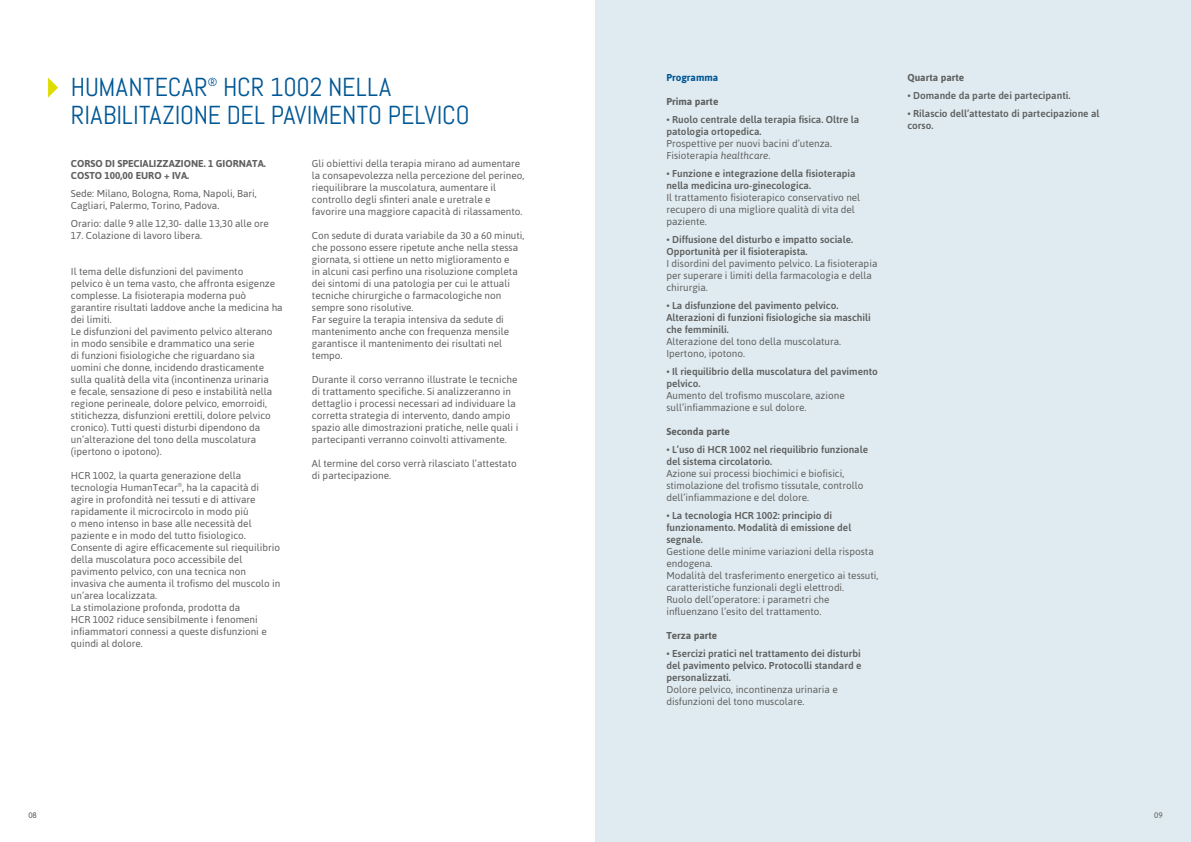
<style>
.page{position:relative;width:1191px;height:842px;background:#fff}
.page>*{position:absolute;margin:0;border:0;box-sizing:border-box;transform-origin:0 0}
.t1{font:26px/28px "Abel";color:#005795}
.t2{font:11.7px "Abel";color:#005795}
.t3{font:10px/12px "Asap";color:#5f605f}
.t4{font:500 10px/12px "Asap";color:#5f605f}
.t5{font:700 10px/12px "Asap";color:#5f605f}
.t6{font:700 10px "Asap";color:#005795}
.t7{font:8px "Asap";color:#575756}
.s1{font-weight:400}
.s2{font-style:italic}
</style>
<div class="page">
<div style="left:595px;top:0;width:596px;height:842px;background:#e0ebf1"></div>
<svg style="left:48px;top:78px;width:10px;height:20px"></svg>
<h1 class="t1" style="left:71px;top:73px;width:138px">HUMANTECAR</h1>
<p class="t2" style="left:208px;top:74px;width:11px">®</p>
<h1 class="t1" style="left:71px;top:73px;width:400px;text-indent:152px">HCR 1002 NELLA<br>RIABILITAZIONE DEL PAVIMENTO PELVICO</h1>
<p class="t5" style="left:71px;top:157px;width:196px">CORSO DI SPECIALIZZAZIONE. 1 GIORNATA.<br>COSTO 100,00 EURO + IVA.</p>
<p class="t3" style="left:71px;top:187px;width:187px">Sede: Milano, Bologna, Roma, Napoli, Bari,<br>Cagliari, Palermo, Torino, Padova.</p>
<p class="t3" style="left:71px;top:217px;width:200px">Orario: dalle 9 alle 12,30- dalle 13,30 alle ore</p>
<p class="t3" style="left:71px;top:229px;width:133px">17. Colazione di lavoro libera.</p>
<p class="t3" style="left:71px;top:265px;width:213px">Il tema delle disfunzioni del pavimento<br>pelvico è un tema vasto, che affronta esigenze complesse. La fisioterapia moderna può garantire risultati laddove anche la medicina ha dei limiti.<br>Le disfunzioni del pavimento pelvico alterano in modo sensibile e drammatico una serie<br>di funzioni fisiologiche che riguardano sia uomini che donne, incidendo drasticamente sulla qualità della vita (incontinenza urinaria<br>e fecale, sensazione di peso e instabilità nella regione perineale, dolore pelvico, emorroidi, stitichezza, disfunzioni erettili, dolore pelvico cronico). Tutti questi disturbi dipendono da un’alterazione del tono della muscolatura (ipertono o ipotono).</p>
<p class="t3" style="left:71px;top:469px;width:211px">HCR 1002, la quarta generazione della tecnologia HumanTecar<sup>®</sup>, ha la capacità di agire in profondità nei tessuti e di attivare rapidamente il microcircolo in modo più<br>o meno intenso in base alle necessità del paziente e in modo del tutto fisiologico.<br>Consente di agire efficacemente sul riequilibrio della muscolatura poco accessibile del pavimento pelvico, con una tecnica non invasiva che aumenta il trofismo del muscolo in un’area localizzata.<br>La stimolazione profonda, prodotta da<br>HCR 1002 riduce sensibilmente i fenomeni infiammatori connessi a queste disfunzioni e quindi al dolore.</p>
<p class="t3" style="left:312px;top:157px;width:214px">Gli obiettivi della terapia mirano ad aumentare la consapevolezza nella percezione del perineo, riequilibrare la muscolatura, aumentare il controllo degli sfinteri anale e uretrale e favorire una maggiore capacità di rilassamento.</p>
<p class="t3" style="left:312px;top:229px;width:214px">Con sedute di durata variabile da 30 a 60 minuti, che possono essere ripetute anche nella stessa giornata, si ottiene un netto miglioramento e<br>in alcuni casi perfino una risoluzione completa dei sintomi di una patologia per cui le attuali tecniche chirurgiche o farmacologiche non sempre sono risolutive.<br>Far seguire la terapia intensiva da sedute di mantenimento anche con frequenza mensile garantisce il mantenimento dei risultati nel tempo.</p>
<p class="t3" style="left:312px;top:373px;width:208px">Durante il corso verranno illustrate le tecniche di trattamento specifiche. Si analizzeranno in dettaglio i processi necessari ad individuare la corretta strategia di intervento, dando ampio spazio alle dimostrazioni pratiche, nelle quali i partecipanti verranno coinvolti attivamente.</p>
<p class="t3" style="left:312px;top:457px;width:206px">Al termine del corso verrà rilasciato l’attestato di partecipazione.</p>
<p class="t6" style="left:666px;top:71px;width:54px">Programma</p>
<p class="t5" style="left:666px;top:95px;width:53px">Prima parte</p>
<p class="t4" style="left:666px;top:113px;width:194px"><span class="s1">•</span> Ruolo centrale della terapia fisica. Oltre la patologia ortopedica.</p>
<p class="t3" style="left:666px;top:137px;width:167px">Prospettive per nuovi bacini d’utenza.<br>Fisioterapia <span class="s2">healthcare</span>.</p>
<p class="t4" style="left:666px;top:167px;width:191px"><span class="s1">•</span> Funzione e integrazione della fisioterapia nella medicina uro-ginecologica.</p>
<p class="t3" style="left:666px;top:191px;width:195px">Il trattamento fisioterapico conservativo nel recupero di una migliore qualità di vita del paziente.</p>
<p class="t4" style="left:666px;top:233px;width:188px"><span class="s1">•</span> Diffusione del disturbo e impatto sociale.<br>Opportunità per il fisioterapista.</p>
<p class="t3" style="left:666px;top:257px;width:213px">I disordini del pavimento pelvico. La fisioterapia per superare i limiti della farmacologia e della chirurgia.</p>
<p class="t4" style="left:666px;top:299px;width:206px"><span class="s1">•</span> La disfunzione del pavimento pelvico.<br>Alterazioni di funzioni fisiologiche sia maschili che femminili.</p>
<p class="t3" style="left:666px;top:335px;width:176px">Alterazione del tono della muscolatura.<br>Ipertono, ipotono.</p>
<p class="t4" style="left:666px;top:365px;width:213px"><span class="s1">•</span> Il riequilibrio della muscolatura del pavimento pelvico.</p>
<p class="t3" style="left:666px;top:389px;width:180px">Aumento del trofismo muscolare, azione sull’infiammazione e sul dolore.</p>
<p class="t5" style="left:666px;top:425px;width:65px">Seconda parte</p>
<p class="t4" style="left:666px;top:443px;width:203px"><span class="s1">•</span> L’uso di HCR 1002 nel riequilibrio funzionale del sistema circolatorio.</p>
<p class="t3" style="left:666px;top:467px;width:198px">Azione sui processi biochimici e biofisici, stimolazione del trofismo tissutale, controllo dell’infiammazione e del dolore.</p>
<p class="t4" style="left:666px;top:509px;width:186px"><span class="s1">•</span> La tecnologia HCR 1002: principio di funzionamento. Modalità di emissione del segnale.</p>
<p class="t3" style="left:666px;top:545px;width:214px">Gestione delle minime variazioni della risposta endogena.<br>Modalità del trasferimento energetico ai tessuti, caratteristiche funzionali degli elettrodi.<br>Ruolo dell’operatore: i parametri che influenzano l’esito del trattamento.</p>
<p class="t5" style="left:666px;top:629px;width:52px">Terza parte</p>
<p class="t4" style="left:666px;top:647px;width:197px;text-align:justify"><span class="s1">•</span> Esercizi pratici nel trattamento dei disturbi del pavimento pelvico. Protocolli standard e personalizzati.</p>
<p class="t3" style="left:666px;top:683px;width:173px">Dolore pelvico, incontinenza urinaria e disfunzioni del tono muscolare.</p>
<p class="t5" style="left:907px;top:71px;width:58px">Quarta parte</p>
<p class="t4" style="left:907px;top:89px;width:164px"><span class="s1">•</span> Domande da parte dei partecipanti.</p>
<p class="t4" style="left:907px;top:107px;width:193px"><span class="s1">•</span> Rilascio dell’attestato di partecipazione al corso.</p>
<p class="t7" style="left:28px;top:810px;width:10px">08</p>
<p class="t7" style="left:1154px;top:810px;width:10px">09</p>
</div>
